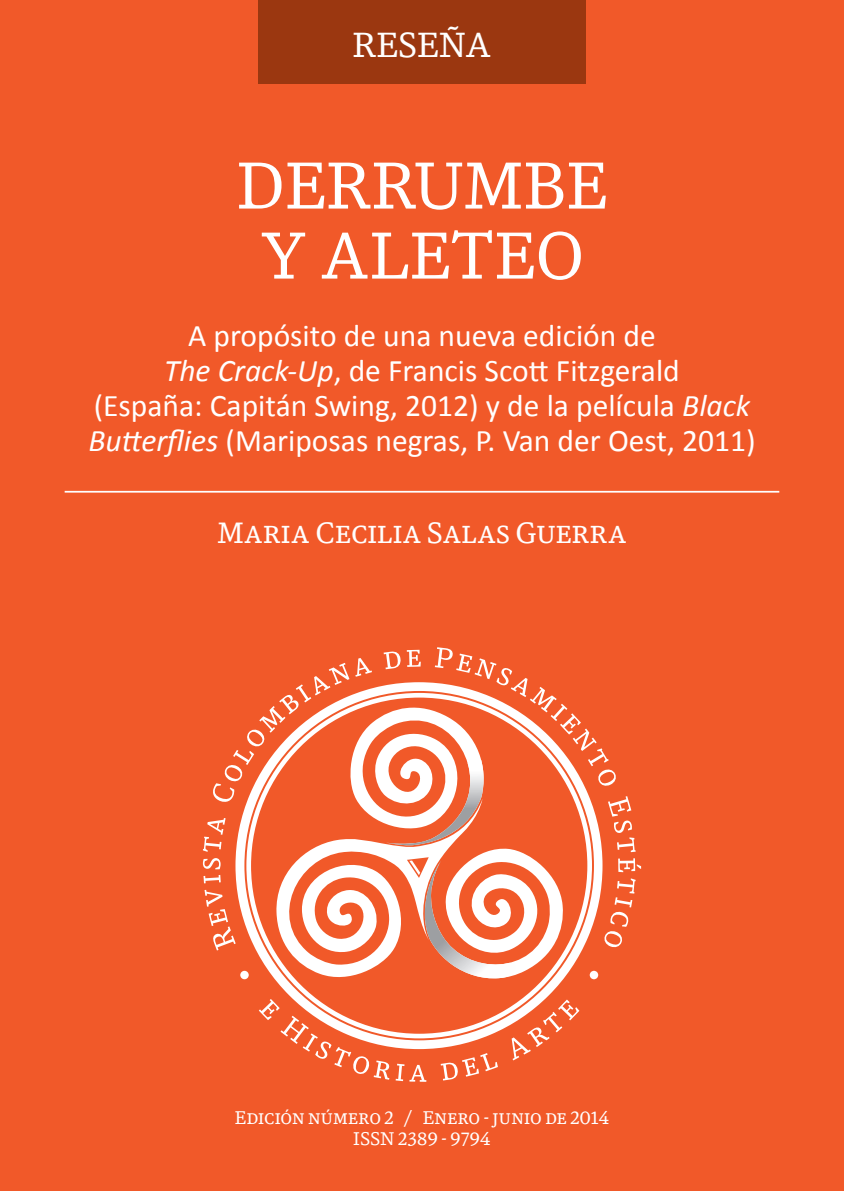
<style>
.page{position:relative;width:844px;height:1191px;background:#fff}
.page>*{position:absolute;margin:0;border:0;box-sizing:border-box;transform-origin:0 0}
.t1{font:63px/70px "DB News";color:#fff;text-align:center}
.t2{font:33.25px "DB News";color:#fff}
.t3{font:31.5px/35px "Calibri";color:#fff;text-align:center}
.t4{font:28px "DB News SC";color:#fff}
.t5{font:17.5px/21px "DB News SC";letter-spacing:.01em;color:#fff;text-align:center}
.s1{font-style:italic}
</style>
<div class="page">
<div style="left:0;top:0;width:843px;height:1191px;background:#f15929"></div>
<svg style="left:305px;top:1049px;width:84px;height:30px"></svg>
<svg style="left:395px;top:1063px;width:31px;height:18px"></svg>
<svg style="left:440px;top:1053px;width:58px;height:27px"></svg>
<svg style="left:512px;top:1049px;width:19px;height:11px"></svg>
<svg style="left:290px;top:1038px;width:260px;height:11px"></svg>
<svg style="left:259px;top:988px;width:321px;height:50px"></svg>
<svg style="left:203px;top:647px;width:438px;height:341px"></svg>
<hr style="left:65px;top:491px;width:714px;height:1px;background:#fff">
<div style="left:258px;top:0;width:327px;height:83px;background:#9b3710"></div>
<p class="t2" style="left:352px;top:24px;width:141px">RESEÑA</p>
<h1 class="t1" style="left:236px;top:150px;width:372px">DERRUMBE<br>Y ALETEO</h1>
<p class="t3" style="left:88px;top:318px;width:668px">A propósito de una nueva edición de<br><span class="s1">The Crack-Up</span>, de Francis Scott Fitzgerald<br>(España: Capitán Swing, 2012) y de la película <span class="s1">Black Butterflies</span> (Mariposas negras, P. Van der Oest, 2011)</p>
<p class="t4" style="left:217px;top:515px;width:411px">Maria Cecilia Salas Guerra</p>
<p class="t5" style="left:235px;top:1107px;width:375px">Edición número 2 / Enero - junio de 2014<br>ISSN 2389 - 9794</p>
</div>
